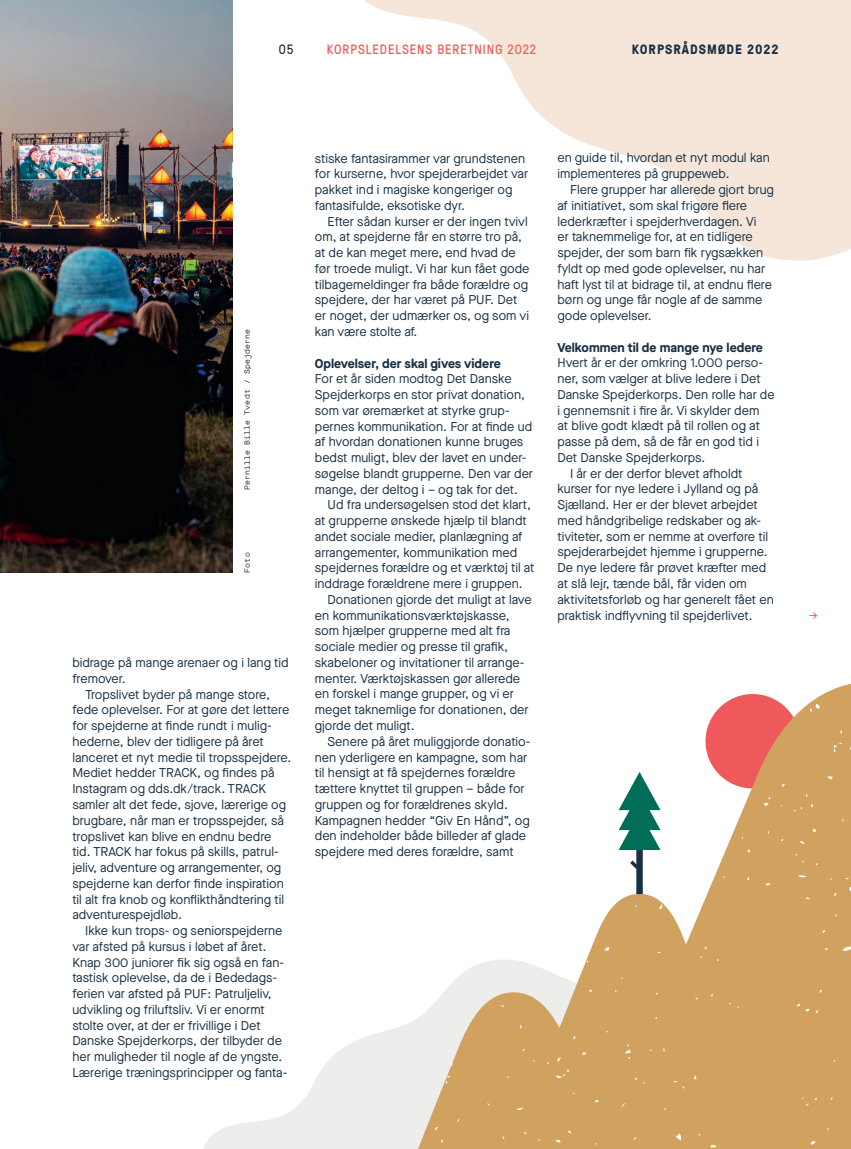
<style>
.page{position:relative;width:851px;height:1149px;background:#fff}
.page>*{position:absolute;margin:0;border:0;box-sizing:border-box;transform-origin:0 0}
.t1{font:13.5px "GT Pressura";letter-spacing:.07em;color:#f0595b}
.t2{font:700 13.5px "GT Pressura";letter-spacing:.07em;color:#183044}
.t3{font:13.5px "GT Pressura";color:#183044}
.t4{font:12.75px/15.8px "Maison Neue";color:#183044}
.t5{font:700 12.75px "Maison Neue";color:#183044}
.t6{font:12.75px "Maison Neue";color:#f0595b}
.t7{font:7.5px "Maison Neue Mono";letter-spacing:.02em;color:#231f20}
</style>
<div class="page">
<svg style="left:364px;top:0;width:486px;height:260px;fill:#f5e6d9"></svg>
<svg style="left:203px;top:1034px;width:172px;height:114px"></svg>
<svg style="left:375px;top:1018px;width:43px;height:130px;background:#eeeeed"></svg>
<div style="left:744px;top:1039px;width:106px;height:109px;background:#d1a25f"></div>
<svg style="left:705px;top:684px;width:145px;height:355px;background:#d9a16d"></svg>
<svg style="left:418px;top:805px;width:326px;height:343px;fill:#d1a25f"></svg>
<svg style="left:618px;top:772px;width:42px;height:121px"></svg>
<img style="left:0;top:0;width:233px;height:572px">
<p class="t3" style="left:279px;top:40px;width:16px">05</p>
<p class="t1" style="left:327px;top:40px;width:211px">KORPSLEDELSENS BERETNING 2022</p>
<p class="t2" style="left:631px;top:40px;width:148px">KORPSRÅDSMØDE 2022</p>
<p class="t7" style="left:242px;top:490px;width:162px;rotate:-90deg">Pernille Bille Tvedt / Spejderne</p>
<p class="t7" style="left:242px;top:572px;width:21px;rotate:-90deg">Foto</p>
<p class="t4" style="left:72px;top:654px;width:218px">bidrage på mange arenaer og i lang tid fremover.</p>
<p class="t4" style="left:72px;top:686px;width:221px;text-indent:13px">Tropslivet byder på mange store, fede oplevelser. For at gøre det lettere for spejderne at finde rundt i mulig&shy;hederne, blev der tidligere på året lanceret et nyt medie til tropsspejdere.<br>Mediet hedder TRACK, og findes på Instagram og dds.dk/track. TRACK samler alt det fede, sjove, lærerige og brugbare, når man er tropsspejder, så tropslivet kan blive en endnu bedre tid. TRACK har fokus på skills, patrul&shy;jeliv, adventure og arrangementer, og spejderne kan derfor finde inspiration til alt fra knob og konflikthåndtering til adventurespejdløb.</p>
<p class="t4" style="left:72px;top:922px;width:216px;text-indent:13px">Ikke kun trops- og seniorspejderne var afsted på kursus i løbet af året.<br>Knap 300 juniorer fik sig også en fan&shy;tastisk oplevelse, da de i Bededags&shy;ferien var afsted på PUF: Patruljeliv, udvikling og friluftsliv. Vi er enormt stolte over, at der er frivillige i Det Danske Spejderkorps, der tilbyder de her muligheder til nogle af de yngste.<br>Lærerige træningsprincipper og fanta-</p>
<p class="t4" style="left:315px;top:150px;width:215px">stiske fantasirammer var grundstenen for kurserne, hvor spejderarbejdet var pakket ind i magiske kongeriger og fantasifulde, eksotiske dyr.</p>
<p class="t4" style="left:315px;top:213px;width:216px;text-indent:13px">Efter sådan kurser er der ingen tvivl om, at spejderne får en større tro på, at de kan meget mere, end hvad de før troede muligt. Vi har kun fået gode tilbagemeldinger fra både forældre og spejdere, der har været på PUF. Det er noget, der udmærker os, og som vi kan være stolte af.</p>
<p class="t5" style="left:315px;top:354px;width:187px">Oplevelser, der skal gives videre</p>
<p class="t4" style="left:315px;top:371px;width:220px">For et år siden modtog Det Danske Spejderkorps en stor privat donation, som var øremærket at styrke grup&shy;pernes kommunikation. For at finde ud af hvordan donationen kunne bruges bedst muligt, blev der lavet en under&shy;søgelse blandt grupperne. Den var der mange, der deltog i – og tak for det.</p>
<p class="t4" style="left:327px;top:497px;width:205px">Ud fra undersøgelsen stod det klart,</p>
<p class="t4" style="left:315px;top:512px;width:213px">at grupperne ønskede hjælp til blandt</p>
<p class="t4" style="left:315px;top:528px;width:209px">andet sociale medier, planlægning af</p>
<p class="t4" style="left:315px;top:544px;width:204px">arrangementer, kommunikation med</p>
<p class="t4" style="left:315px;top:559px;width:221px">spejdernes forældre og et værktøj til at</p>
<p class="t4" style="left:315px;top:575px;width:209px">inddrage forældrene mere i gruppen.</p>
<p class="t4" style="left:327px;top:591px;width:205px">Donationen gjorde det muligt at lave</p>
<p class="t4" style="left:315px;top:607px;width:196px">en kommunikationsværktøjskasse,</p>
<p class="t4" style="left:315px;top:622px;width:197px">som hjælper grupperne med alt fra</p>
<p class="t4" style="left:315px;top:638px;width:195px">sociale medier og presse til grafik,</p>
<p class="t4" style="left:315px;top:654px;width:211px">skabeloner og invitationer til arrange-</p>
<p class="t4" style="left:315px;top:670px;width:207px">menter. Værktøjskassen gør allerede</p>
<p class="t4" style="left:315px;top:685px;width:200px">en forskel i mange grupper, og vi er</p>
<p class="t4" style="left:315px;top:701px;width:215px">meget taknemlige for donationen, der</p>
<p class="t4" style="left:315px;top:717px;width:101px">gjorde det muligt.</p>
<p class="t4" style="left:327px;top:733px;width:204px">Senere på året muliggjorde donatio-</p>
<p class="t4" style="left:315px;top:748px;width:214px">nen yderligere en kampagne, som har</p>
<p class="t4" style="left:315px;top:764px;width:202px">til hensigt at få spejdernes forældre</p>
<p class="t4" style="left:315px;top:780px;width:211px">tættere knyttet til gruppen – både for</p>
<p class="t4" style="left:315px;top:796px;width:194px">gruppen og for forældrenes skyld.</p>
<p class="t4" style="left:315px;top:811px;width:216px">Kampagnen hedder “Giv En Hånd”, og</p>
<p class="t4" style="left:315px;top:827px;width:213px">den indeholder både billeder af glade</p>
<p class="t4" style="left:315px;top:843px;width:200px">spejdere med deres forældre, samt</p>
<p class="t4" style="left:557px;top:150px;width:214px">en guide til, hvordan et nyt modul kan implementeres på gruppeweb.</p>
<p class="t4" style="left:557px;top:181px;width:218px;text-indent:13px">Flere grupper har allerede gjort brug af initiativet, som skal frigøre flere lederkræfter i spejderhverdagen. Vi<br>er taknemmelige for, at en tidligere spejder, der som barn fik rygsækken fyldt op med gode oplevelser, nu har haft lyst til at bidrage til, at endnu flere børn og unge får nogle af de samme gode oplevelser.</p>
<p class="t5" style="left:557px;top:338px;width:207px">Velkommen til de mange nye ledere</p>
<p class="t4" style="left:557px;top:355px;width:207px">Hvert år er der omkring 1.000 perso-</p>
<p class="t4" style="left:557px;top:370px;width:205px">ner, som vælger at blive ledere i Det</p>
<p class="t4" style="left:557px;top:386px;width:219px">Danske Spejderkorps. Den rolle har de</p>
<p class="t4" style="left:557px;top:402px;width:203px">i gennemsnit i fire år. Vi skylder dem</p>
<p class="t4" style="left:557px;top:418px;width:204px">at blive godt klædt på til rollen og at</p>
<p class="t4" style="left:557px;top:433px;width:203px">passe på dem, så de får en god tid i</p>
<p class="t4" style="left:557px;top:449px;width:149px">Det Danske Spejderkorps.</p>
<p class="t4" style="left:570px;top:465px;width:174px">I år er der derfor blevet afholdt</p>
<p class="t4" style="left:557px;top:481px;width:202px">kurser for nye ledere i Jylland og på</p>
<p class="t4" style="left:557px;top:496px;width:202px">Sjælland. Her er der blevet arbejdet</p>
<p class="t4" style="left:557px;top:512px;width:205px">med håndgribelige redskaber og ak-</p>
<p class="t4" style="left:557px;top:528px;width:212px">tiviteter, som er nemme at overføre til</p>
<p class="t4" style="left:557px;top:544px;width:212px">spejderarbejdet hjemme i grupperne.</p>
<p class="t4" style="left:557px;top:559px;width:210px">De nye ledere får prøvet kræfter med</p>
<p class="t4" style="left:557px;top:575px;width:191px">at slå lejr, tænde bål, får viden om</p>
<p class="t4" style="left:557px;top:591px;width:218px">aktivitetsforløb og har generelt fået en</p>
<p class="t4" style="left:557px;top:607px;width:197px">praktisk indflyvning til spejderlivet.</p>
<p class="t6" style="left:808px;top:606px;width:11px">→</p>
</div>
